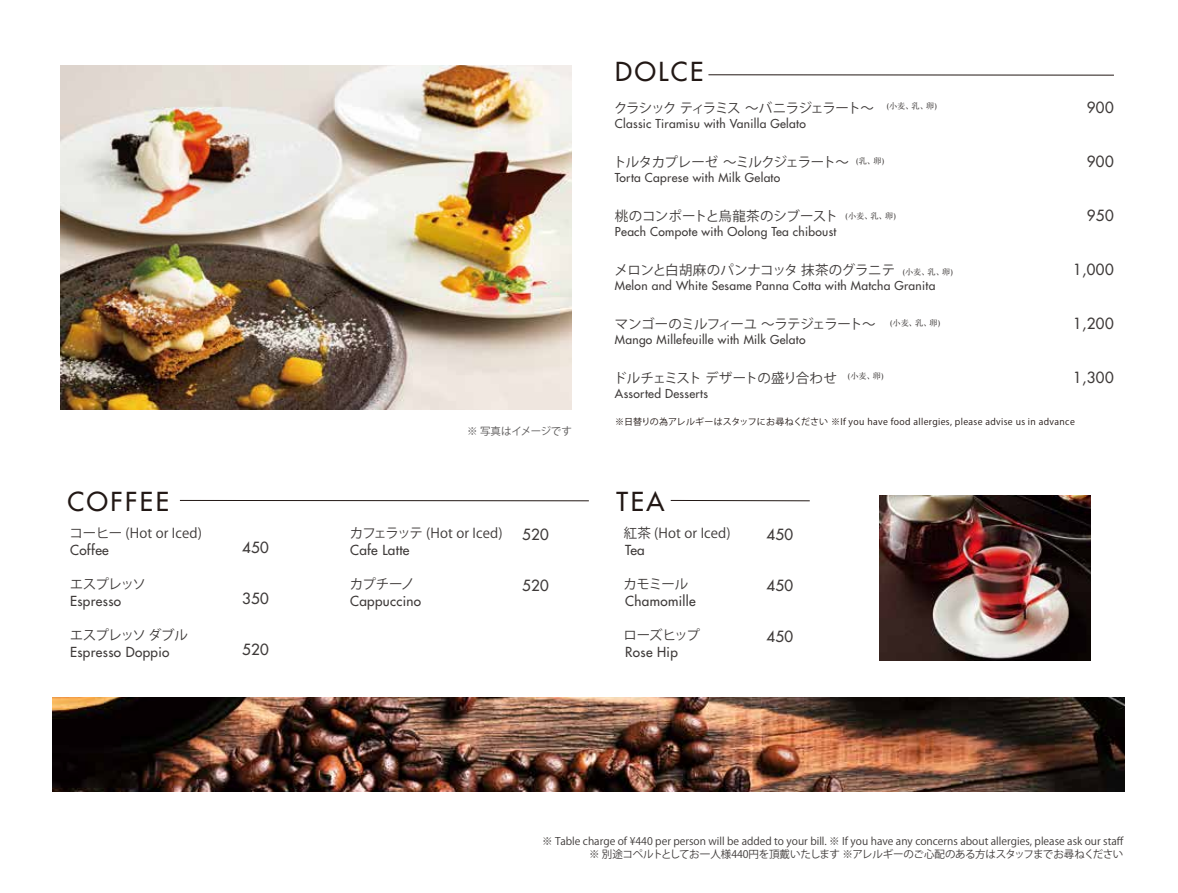
<style>
.page{position:relative;width:1178px;height:893px;background:#fff}
.page>*{position:absolute;margin:0;border:0;box-sizing:border-box;transform-origin:0 0}
.t1{font:500 25.5px "Futura Std";letter-spacing:.1em;color:#221815}
.t2{font:500 15px "Futura Std";letter-spacing:.025em;color:#3e3a39}
.t3{font:13.5px "Koz Go Pr 6 N";letter-spacing:-.04em;color:#3e3a39}
.t4{font:500 13.5px "Futura Std";letter-spacing:.025em;color:#3e3a39}
.t5{font:13.5px "Koz Go Pr 6 N";letter-spacing:.01em;color:#3e3a39}
.t6{font:13.5px "Koz Go Pr 6 N";letter-spacing:-.1em;color:#3e3a39}
.t7{font:13.5px "Koz Go Pr 6 N";letter-spacing:-.01em;color:#3e3a39}
.t8{font:13.5px "Koz Go Pr 6 N";letter-spacing:-.02em;color:#3e3a39}
.t9{font:13.5px "Koz Go Pr 6 N";letter-spacing:-.06em;color:#3e3a39}
.t10{font:500 12px "Futura Std";letter-spacing:.025em;color:#3e3a39}
.t11{font:10.5px/13.5px "Koz Go Pro";color:#3e3a39;text-align:right}
.t12{font:10.5px "Koz Go Pr 6 N";letter-spacing:-.03em;color:#595757}
.t13{font:9px "Koz Go Pr 6 N";letter-spacing:.04em;color:#221815}
.t14{font:8.25px "Ryumin Pro";letter-spacing:-.015em;color:#3e3a39}
</style>
<div class="page">
<img style="left:61px;top:66px;width:510px;height:344px">
<img style="left:53px;top:698px;width:1071px;height:93px">
<hr style="left:708px;top:75px;width:406px;height:1px;background:#221815">
<hr style="left:671px;top:500px;width:139px;height:1px;background:#221815">
<hr style="left:180px;top:500px;width:409px;height:1px;background:#221815">
<img style="left:880px;top:495px;width:211px;height:166px">
<p class="t12" style="left:467px;top:425px;width:106px">※ 写真はイメージです</p>
<h1 class="t1" style="left:615px;top:56px;width:90px">DOLCE</h1>
<p class="t6" style="left:614px;top:100px;width:261px">クラシックティラミス～バニラジェラート～</p>
<p class="t10" style="left:615px;top:116px;width:192px">Classic Tiramisu with Vanilla Gelato</p>
<p class="t14" style="left:887px;top:99px;width:52px">(小麦、乳、卵)</p>
<p class="t3" style="left:613px;top:154px;width:237px">トルタカプレーゼ～ミルクジェラート～</p>
<p class="t10" style="left:615px;top:170px;width:167px">Torta Caprese with Milk Gelato</p>
<p class="t14" style="left:856px;top:155px;width:29px">(乳、卵)</p>
<p class="t7" style="left:615px;top:208px;width:225px">桃のコンポートと烏龍茶のシブースト</p>
<p class="t10" style="left:615px;top:224px;width:223px">Peach Compote with Oolong Tea chiboust</p>
<p class="t14" style="left:845px;top:210px;width:52px">(小麦、乳、卵)</p>
<p class="t3" style="left:614px;top:262px;width:282px">メロンと白胡麻のパンナコッタ 抹茶のグラニテ</p>
<p class="t14" style="left:903px;top:265px;width:52px">(小麦、乳、卵)</p>
<p class="t10" style="left:615px;top:278px;width:322px">Melon and White Sesame Panna Cotta with Matcha Granita</p>
<p class="t3" style="left:615px;top:316px;width:262px">マンゴーのミルフィーユ ～ラテジェラート～</p>
<p class="t10" style="left:615px;top:332px;width:192px">Mango Millefeuille with Milk Gelato</p>
<p class="t14" style="left:890px;top:316px;width:52px">(小麦、乳、卵)</p>
<p class="t8" style="left:613px;top:370px;width:225px">ドルチェミストデザートの盛り合わせ</p>
<p class="t10" style="left:615px;top:386px;width:95px">Assorted Desserts</p>
<p class="t14" style="left:848px;top:370px;width:37px">(小麦、卵)</p>
<p class="t2" style="left:1087px;top:99px;width:28px">900</p>
<p class="t2" style="left:1087px;top:153px;width:28px">900</p>
<p class="t2" style="left:1087px;top:207px;width:28px">950</p>
<p class="t2" style="left:1073px;top:261px;width:42px">1,000</p>
<p class="t2" style="left:1073px;top:315px;width:42px">1,200</p>
<p class="t2" style="left:1073px;top:369px;width:42px">1,300</p>
<p class="t13" style="left:615px;top:417px;width:461px">※日替りの為アレルギーはスタッフにお尋ねください ※If you have food allergies, please advise us in advance</p>
<h1 class="t1" style="left:68px;top:486px;width:103px">COFFEE</h1>
<h1 class="t1" style="left:616px;top:486px;width:49px">TEA</h1>
<p class="t4" style="left:70px;top:541px;width:40px">Coffee</p>
<p class="t5" style="left:624px;top:525px;width:109px">紅茶 (Hot or Iced)</p>
<p class="t3" style="left:623px;top:576px;width:67px">カモミール</p>
<p class="t3" style="left:623px;top:627px;width:78px">ローズヒップ</p>
<p class="t5" style="left:350px;top:525px;width:154px">カフェラッテ (Hot or Iced)</p>
<p class="t3" style="left:350px;top:576px;width:67px">カプチーノ</p>
<p class="t5" style="left:69px;top:525px;width:134px">コーヒー (Hot or Iced)</p>
<p class="t3" style="left:70px;top:576px;width:78px">エスプレッソ</p>
<p class="t9" style="left:70px;top:627px;width:120px">エスプレッソ ダブル</p>
<p class="t2" style="left:522px;top:525px;width:28px">520</p>
<p class="t2" style="left:522px;top:576px;width:28px">520</p>
<p class="t2" style="left:242px;top:538px;width:28px">450</p>
<p class="t2" style="left:242px;top:589px;width:28px">350</p>
<p class="t2" style="left:242px;top:640px;width:28px">520</p>
<p class="t4" style="left:350px;top:541px;width:61px">Cafe Latte</p>
<p class="t4" style="left:625px;top:541px;width:21px">Tea</p>
<p class="t4" style="left:625px;top:592px;width:72px">Chamomille</p>
<p class="t4" style="left:350px;top:592px;width:73px">Cappuccino</p>
<p class="t4" style="left:70px;top:592px;width:53px">Espresso</p>
<p class="t4" style="left:70px;top:643px;width:101px">Espresso Doppio</p>
<p class="t4" style="left:625px;top:643px;width:54px">Rose Hip</p>
<p class="t2" style="left:766px;top:525px;width:28px">450</p>
<p class="t2" style="left:766px;top:576px;width:28px">450</p>
<p class="t2" style="left:766px;top:627px;width:28px">450</p>
<p class="t11" style="left:542px;top:834px;width:583px">※ Table charge of ¥440 per person will be added to your bill. ※ If you have any concerns about allergies, please ask our staff ※ 別途コペルトとしてお一人様440円を頂戴いたします ※アレルギーのご心配のある方はスタッフまでお尋ねください</p>
</div>
